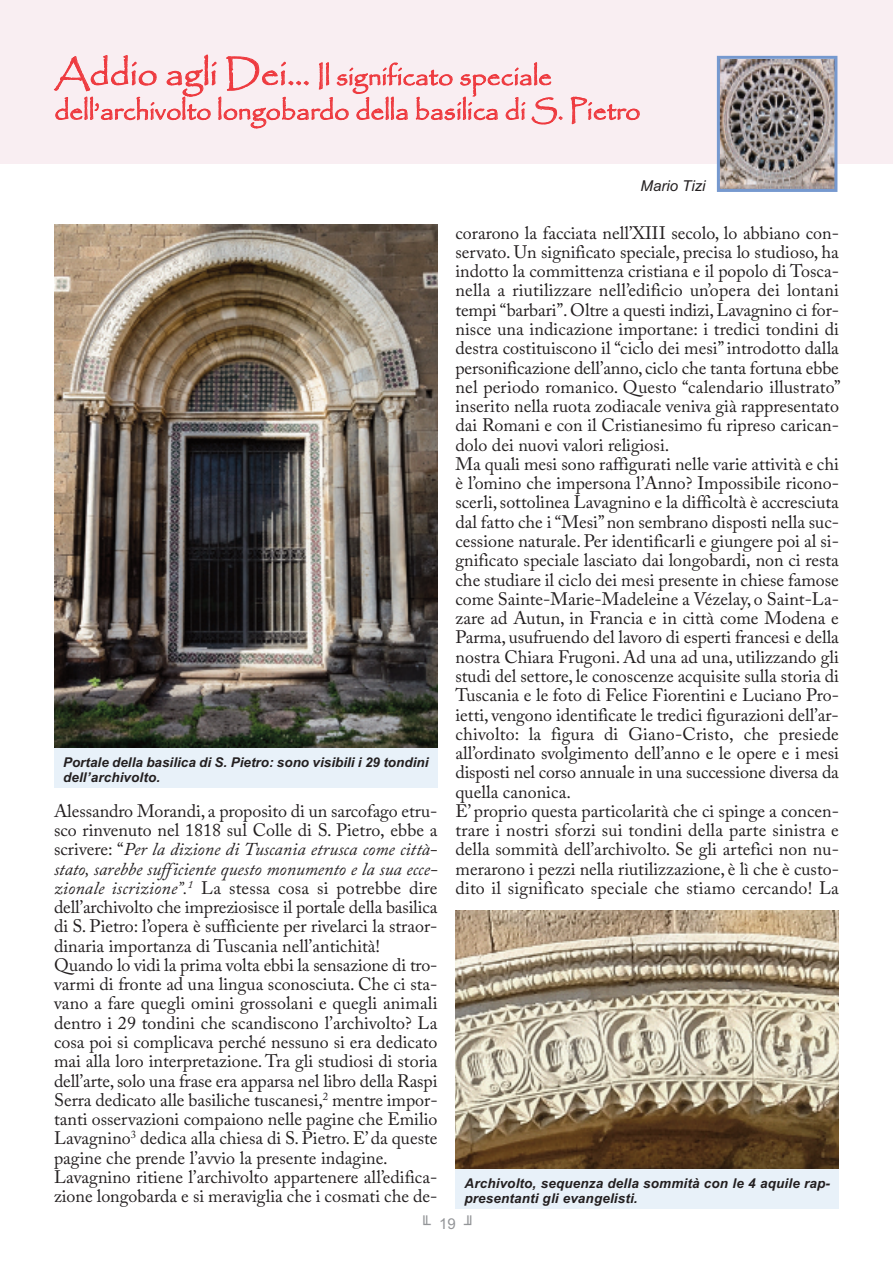
<style>
.page{position:relative;width:893px;height:1263px;background:#fff}
.page>*{position:absolute;margin:0;border:0;box-sizing:border-box;transform-origin:0 0}
.t1{font:27px/34.5px "Papyrus";color:#ee3a3f}
.t2{font:18px/19.2px "Adobe Caslon Pro";color:#231f20}
.t3{font:italic 15px "Arial";color:#231f20}
.t4{font:15px "Arial";color:#939598}
.t5{font:italic 700 13.5px/14.4px "Arial";letter-spacing:.01em;color:#231f20}
.s1{font-size:36px}
.s2{font-style:italic}
</style>
<div class="page">
<div style="left:0;top:0;width:893px;height:164px;background:#f9eef2"></div>
<img style="left:721px;top:60px;width:112px;height:128px">
<div style="left:717px;top:56px;width:120px;height:136px;border:3px solid #7699cf"></div>
<img style="left:54px;top:225px;width:383px;height:522px">
<div style="left:54px;top:748px;width:383px;height:40px;background:#e8f1f9"></div>
<img style="left:455px;top:910px;width:384px;height:259px">
<div style="left:455px;top:1169px;width:384px;height:40px;background:#e8f1f9"></div>
<h1 class="t1" style="left:54px;top:58px;width:588px"><span class="s1">Addio agli Dei…</span> Il significato speciale dell’archivolto longobardo della basilica di S. Pietro</h1>
<p class="t3" style="left:641px;top:177px;width:66px">Mario Tizi</p>
<p class="t2" style="left:455px;top:225px;width:387px">corarono la facciata nell’XIII secolo, lo abbiano con&shy;servato. Un significato speciale, precisa lo studioso, ha indotto la committenza cristiana e il popolo di Tosca&shy;nella a riutilizzare nell’edificio un’opera dei lontani tempi “barbari”.Oltre a questi indizi,Lavagnino ci for&shy;nisce una indicazione importane: i tredici tondini di destra costituiscono il “ciclo dei mesi”introdotto dalla personificazione dell’anno, ciclo che tanta fortuna ebbe nel periodo romanico. Questo “calendario illustrato” inserito nella ruota zodiacale veniva già rappresentato dai Romani e con il Cristianesimo fu ripreso carican&shy;dolo dei nuovi valori religiosi.<br>Ma quali mesi sono raffigurati nelle varie attività e chi è l’omino che impersona l’Anno? Impossibile ricono&shy;scerli,sottolinea Lavagnino e la difficoltà è accresciuta dal fatto che i “Mesi”non sembrano disposti nella suc&shy;cessione naturale. Per identificarli e giungere poi al si&shy;gnificato speciale lasciato dai longobardi, non ci resta che studiare il ciclo dei mesi presente in chiese famose come Sainte-Marie-Madeleine a Vézelay, o Saint-La&shy;zare ad Autun, in Francia e in città come Modena e Parma, usufruendo del lavoro di esperti francesi e della nostra Chiara Frugoni. Ad una ad una, utilizzando gli studi del settore, le conoscenze acquisite sulla storia di Tuscania e le foto di Felice Fiorentini e Luciano Pro&shy;ietti, vengono identificate le tredici figurazioni dell’ar&shy;chivolto: la figura di Giano-Cristo, che presiede all’ordinato svolgimento dell’anno e le opere e i mesi disposti nel corso annuale in una successione diversa da quella canonica.<br>E’ proprio questa particolarità che ci spinge a concen&shy;trare i nostri sforzi sui tondini della parte sinistra e della sommità dell’archivolto. Se gli artefici non nu&shy;merarono i pezzi nella riutilizzazione, è lì che è custo&shy;dito il significato speciale che stiamo cercando! La</p>
<p class="t5" style="left:63px;top:755px;width:367px">Portale della basilica di S. Pietro: sono visibili i 29 tondini dell’archivolto.</p>
<p class="t2" style="left:54px;top:803px;width:385px">Alessandro Morandi, a proposito di un sarcofago etru&shy;sco rinvenuto nel 1818 sul Colle di S. Pietro, ebbe a scrivere: “<span class="s2">Per la dizione di Tuscania etrusca come città&shy;stato, sarebbe sufficiente questo monumento e la sua ecce&shy;zionale iscrizione”.</span><sup>1</sup> La stessa cosa si potrebbe dire dell’archivolto che impreziosisce il portale della basilica di S. Pietro: l’opera è sufficiente per rivelarci la straor&shy;dinaria importanza di Tuscania nell’antichità!<br>Quando lo vidi la prima volta ebbi la sensazione di tro&shy;varmi di fronte ad una lingua sconosciuta. Che ci sta&shy;vano a fare quegli omini grossolani e quegli animali dentro i 29 tondini che scandiscono l’archivolto? La cosa poi si complicava perché nessuno si era dedicato mai alla loro interpretazione. Tra gli studiosi di storia dell’arte,solo una frase era apparsa nel libro della Raspi Serra dedicato alle basiliche tuscanesi,<sup>2</sup> mentre impor&shy;tanti osservazioni compaiono nelle pagine che Emilio Lavagnino<sup>3</sup> dedica alla chiesa di S.Pietro.E’da queste pagine che prende l’avvio la presente indagine.<br>Lavagnino ritiene l’archivolto appartenere all’edifica&shy;zione longobarda e si meraviglia che i cosmati che de-</p>
<p class="t5" style="left:464px;top:1176px;width:367px">Archivolto, sequenza della sommità con le 4 aquile rap&shy;presentanti gli evangelisti.</p>
<p class="t4" style="left:420px;top:1215px;width:56px">╙19╜</p>
</div>
